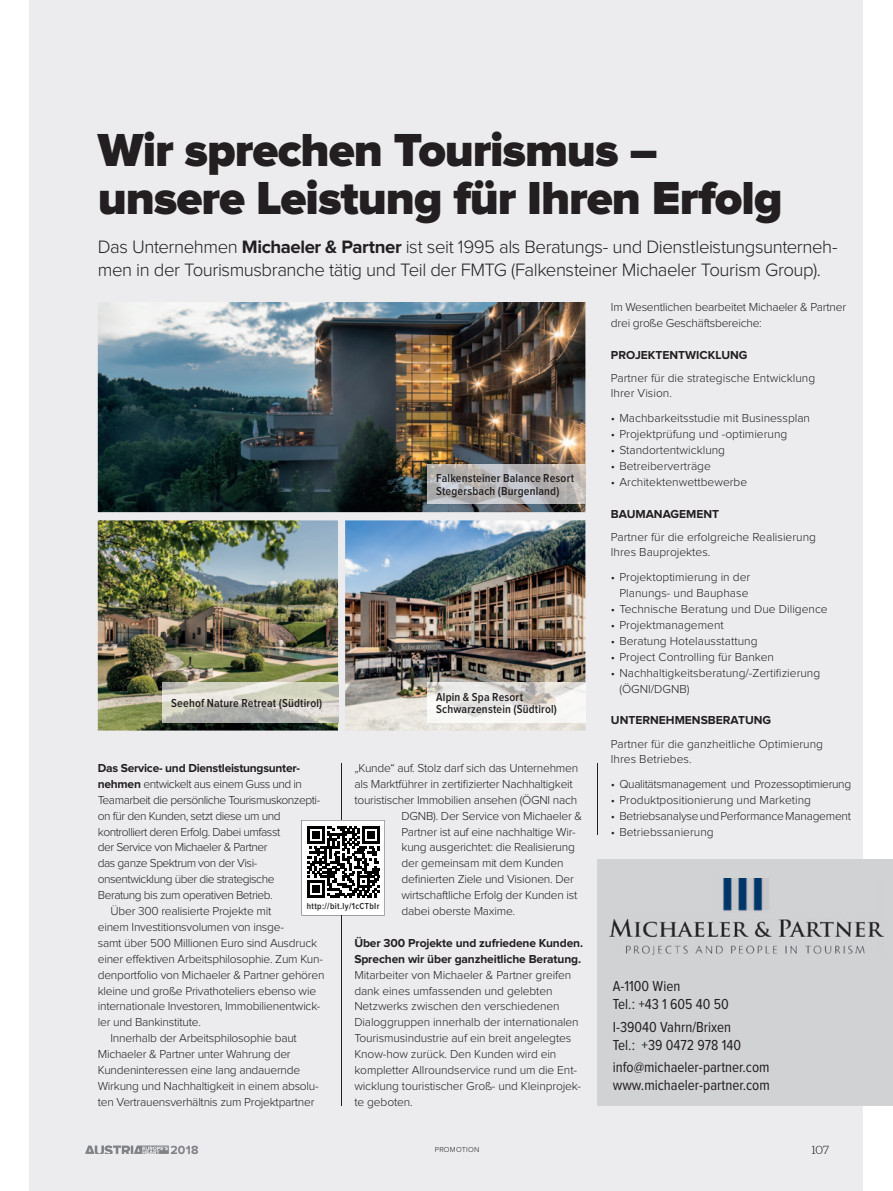
<style>
.page{position:relative;width:893px;height:1191px;background:#fff}
.page>*{position:absolute;margin:0;border:0;box-sizing:border-box;transform-origin:0 0}
.t1{font:900 48px/48px "Proxima Nova";letter-spacing:-.02em;color:#231f20}
.t2{font:300 18.6px/22.5px "Proxima Nova";letter-spacing:-.025em;color:#231f20}
.t3{font:15px/18px "Proxima Nova Cond";color:#231f20}
.t4{font:700 12.3px "Proxima Nova";color:#808285}
.t5{font:300 12px/15.9px "Proxima Nova";letter-spacing:-.02em;color:#231f20}
.t6{font:300 12px/15px "Proxima Nova";color:#231f20}
.t7{font:300 12px "Proxima Nova";letter-spacing:-.04em;color:#231f20}
.t8{font:700 12px/15.9px "Proxima Nova";letter-spacing:-.01em;color:#231f20}
.t9{font:600 12px/12.8px "Proxima Nova Cond";letter-spacing:.015em;color:#231f20}
.t10{font:300 11.7px "Stag";color:#231f20}
.t11{font:600 9px "Proxima Nova Cond";letter-spacing:.04em;color:#231f20}
.t12{font:300 7.5px "Proxima Nova";letter-spacing:.03em;color:#231f20}
.s1{font-weight:700}
</style>
<div class="page">
<div style="left:30px;top:0;width:833px;height:1191px;background:#ececee"></div>
<svg style="left:85px;top:1145px;width:84px;height:8px"></svg>
<hr style="left:341px;top:763px;width:1px;height:343px;background:#231f20">
<svg style="left:301px;top:820px;width:84px;height:95px;background:#959596"></svg>
<div style="left:597px;top:859px;width:296px;height:247px;background:#d1d2d4"></div>
<img style="left:609px;top:878px;width:274px;height:76px">
<hr style="left:597px;top:763px;width:1px;height:72px;background:#231f20">
<img style="left:98px;top:520px;width:240px;height:210px">
<img style="left:345px;top:520px;width:240px;height:210px">
<img style="left:98px;top:302px;width:487px;height:210px">
<img style="left:428px;top:464px;width:157px;height:39px">
<img style="left:428px;top:682px;width:157px;height:40px">
<img style="left:163px;top:682px;width:175px;height:40px">
<h1 class="t1" style="left:98px;top:128px;width:686px">Wir sprechen Tourismus – unsere Leistung für Ihren Erfolg</h1>
<h2 class="t2" style="left:98px;top:236px;width:741px">Das Unternehmen <span class="s1">Michaeler &amp; Partner</span> ist seit 1995 als Beratungs- und Dienstleistungsunterneh&shy;men in der Tourismusbranche tätig und Teil der FMTG (Falkensteiner Michaeler Tourism Group).</h2>
<p class="t9" style="left:171px;top:697px;width:153px">Seehof Nature Retreat (Südtirol)</p>
<p class="t9" style="left:436px;top:472px;width:139px">Falkensteiner Balance Resort<br>Stegersbach (Burgenland)</p>
<p class="t9" style="left:436px;top:691px;width:122px">Alpin &amp; Spa Resort<br>Schwarzenstein (Südtirol)</p>
<p class="t8" style="left:98px;top:760px;width:204px">Das Service- und Dienstleistungsunter-</p>
<p class="t7" style="left:98px;top:778px;width:206px"><span class="s1">nehmen</span> entwickelt aus einem Guss und in</p>
<p class="t7" style="left:98px;top:794px;width:224px">Teamarbeit die persönliche Tourismuskonzepti-</p>
<p class="t7" style="left:98px;top:810px;width:184px">on für den Kunden, setzt diese um und</p>
<p class="t7" style="left:98px;top:826px;width:184px">kontrolliert deren Erfolg. Dabei umfasst</p>
<p class="t7" style="left:98px;top:842px;width:171px">der Service von Michaeler &amp; Partner</p>
<p class="t7" style="left:98px;top:858px;width:161px">das ganze Spektrum von der Visi-</p>
<p class="t7" style="left:98px;top:873px;width:178px">onsentwicklung über die strategische</p>
<p class="t7" style="left:98px;top:889px;width:176px">Beratung bis zum operativen Betrieb.</p>
<p class="t5" style="left:111px;top:903px;width:162px">Über 300 realisierte Projekte mit</p>
<p class="t5" style="left:98px;top:919px;width:188px">einem Investitionsvolumen von insge-</p>
<p class="t5" style="left:98px;top:935px;width:221px">samt über 500 Millionen Euro sind Ausdruck</p>
<p class="t5" style="left:98px;top:951px;width:227px">einer effektiven Arbeitsphilosophie. Zum Kun-</p>
<p class="t5" style="left:98px;top:967px;width:228px">denportfolio von Michaeler &amp; Partner gehören</p>
<p class="t5" style="left:98px;top:983px;width:220px">kleine und große Privathoteliers ebenso wie</p>
<p class="t5" style="left:98px;top:999px;width:224px">internationale Investoren, Immobilienentwick-</p>
<p class="t5" style="left:98px;top:1014px;width:105px">ler und Bankinstitute.</p>
<p class="t5" style="left:111px;top:1030px;width:188px">Innerhalb der Arbeitsphilosophie baut</p>
<p class="t5" style="left:98px;top:1046px;width:194px">Michaeler &amp; Partner unter Wahrung der</p>
<p class="t5" style="left:98px;top:1062px;width:204px">Kundeninteressen eine lang andauernde</p>
<p class="t5" style="left:98px;top:1078px;width:222px">Wirkung und Nachhaltigkeit in einem absolu-</p>
<p class="t5" style="left:98px;top:1094px;width:218px">ten Vertrauensverhältnis zum Projektpartner</p>
<p class="t5" style="left:354px;top:760px;width:225px">„Kunde“ auf. Stolz darf sich das Unternehmen</p>
<p class="t5" style="left:354px;top:776px;width:220px">als Marktführer in zertifizierter Nachhaltigkeit</p>
<p class="t5" style="left:354px;top:792px;width:224px">touristischer Immobilien ansehen (ÖGNI nach</p>
<p class="t5" style="left:402px;top:808px;width:182px">DGNB). Der Service von Michaeler &amp;</p>
<p class="t5" style="left:402px;top:824px;width:176px">Partner ist auf eine nachhaltige Wir-</p>
<p class="t5" style="left:402px;top:840px;width:175px">kung ausgerichtet: die Realisierung</p>
<p class="t5" style="left:402px;top:856px;width:163px">der gemeinsam mit dem Kunden</p>
<p class="t5" style="left:402px;top:871px;width:174px">definierten Ziele und Visionen. Der</p>
<p class="t5" style="left:402px;top:887px;width:177px">wirtschaftliche Erfolg der Kunden ist</p>
<p class="t5" style="left:402px;top:903px;width:115px">dabei oberste Maxime.</p>
<p class="t8" style="left:354px;top:935px;width:230px">Über 300 Projekte und zufriedene Kunden.<br>Sprechen wir über ganzheitliche Beratung.</p>
<p class="t5" style="left:354px;top:967px;width:228px">Mitarbeiter von Michaeler &amp; Partner greifen dank eines umfassenden und gelebten Netzwerks zwischen den verschiedenen Dialoggruppen innerhalb der internationalen Tourismusindustrie auf ein breit angelegtes Know-how zurück. Den Kunden wird ein kompletter Allroundservice rund um die Ent&shy;wicklung touristischer Groß- und Kleinprojek&shy;te geboten.</p>
<p class="t11" style="left:307px;top:901px;width:74px">http://bit.ly/1cCTbIr</p>
<p class="t5" style="left:611px;top:300px;width:237px">Im Wesentlichen bearbeitet Michaeler &amp; Partner drei große Geschäftsbereiche:</p>
<p class="t8" style="left:611px;top:347px;width:138px">PROJEKTENTWICKLUNG</p>
<p class="t6" style="left:611px;top:371px;width:206px">Partner für die strategische Entwicklung<br>Ihrer Vision.</p>
<p class="t6" style="left:611px;top:411px;width:201px">• Machbarkeitsstudie mit Businessplan</p>
<p class="t6" style="left:611px;top:427px;width:178px">• Projektprüfung und -optimierung</p>
<p class="t6" style="left:611px;top:443px;width:116px">• Standortentwicklung</p>
<p class="t6" style="left:611px;top:459px;width:102px">• Betreiberverträge</p>
<p class="t6" style="left:611px;top:475px;width:138px">• Architektenwettbewerbe</p>
<p class="t8" style="left:611px;top:506px;width:110px">BAUMANAGEMENT</p>
<p class="t6" style="left:611px;top:530px;width:207px">Partner für die erfolgreiche Realisierung<br>Ihres Bauprojektes.</p>
<p class="t6" style="left:611px;top:570px;width:141px;line-height:15.9px;text-align:center">• Projektoptimierung in der<br>Planungs- und Bauphase</p>
<p class="t6" style="left:611px;top:602px;width:218px">• Technische Beratung und Due Diligence</p>
<p class="t6" style="left:611px;top:618px;width:114px">• Projektmanagement</p>
<p class="t6" style="left:611px;top:634px;width:148px">• Beratung Hotelausstattung</p>
<p class="t6" style="left:611px;top:649px;width:165px">• Project Controlling für Banken</p>
<p class="t6" style="left:619px;top:665px;width:202px;line-height:15.9px;text-indent:-9px">• Nachhaltigkeitsberatung/-Zertifizierung (ÖGNI/DGNB)</p>
<p class="t8" style="left:611px;top:713px;width:162px">UNTERNEHMENSBERATUNG</p>
<p class="t6" style="left:611px;top:737px;width:214px">Partner für die ganzheitliche Optimierung<br>Ihres Betriebes.</p>
<p class="t5" style="left:611px;top:776px;width:242px">• Qualitätsmanagement und Prozessoptimierung</p>
<p class="t6" style="left:611px;top:792px;width:202px">• Produktpositionierung und Marketing</p>
<p class="t5" style="left:611px;top:808px;width:242px">• Betriebsanalyse und Performance Management</p>
<p class="t6" style="left:611px;top:824px;width:104px">• Betriebssanierung</p>
<p class="t3" style="left:613px;top:978px;width:118px">A-1100 Wien<br>Tel.: +43 1 605 40 50</p>
<p class="t3" style="left:613px;top:1018px;width:130px">I-39040 Vahrn/Brixen<br>Tel.: +39 0472 978 140</p>
<p class="t3" style="left:613px;top:1058px;width:158px">info@michaeler-partner.com www.michaeler-partner.com</p>
<p class="t4" style="left:170px;top:1144px;width:30px">2018</p>
<p class="t12" style="left:435px;top:1146px;width:46px">PROMOTION</p>
<p class="t10" style="left:812px;top:1143px;width:19px">107</p>
</div>
